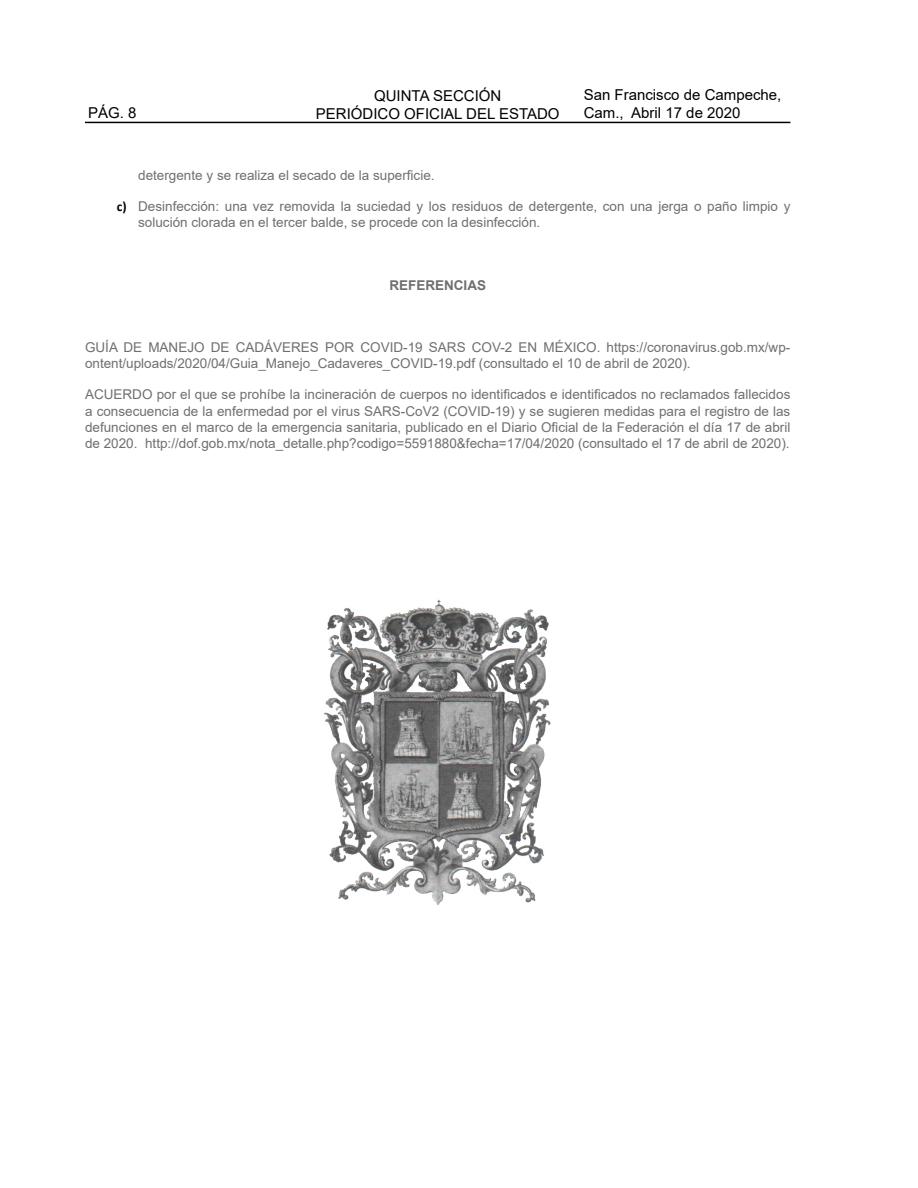
<style>
.page{position:relative;width:918px;height:1188px;background:#fff}
.page>*{position:absolute;margin:0;border:0;box-sizing:border-box;transform-origin:0 0}
.t1{font:15px/18px "Arial";color:#000}
.t2{font:13.5px/16.2px "Arial";color:#706f6f}
.t3{font:700 13.5px "Arial";color:#706f6f}
.s1{font-family:"Calibri";font-weight:700;color:#000}
</style>
<div class="page">
<hr style="left:85px;top:122px;width:705px;height:1px;background:#000">
<img style="left:324px;top:599px;width:227px;height:306px">
<p class="t1" style="left:374px;top:86px;width:129px">QUINTA SECCIÓN</p>
<p class="t1" style="left:88px;top:104px;width:50px">PÁG. 8</p>
<p class="t1" style="left:316px;top:104px;width:245px">PERIÓDICO OFICIAL DEL ESTADO</p>
<p class="t1" style="left:584px;top:86px;width:199px">San Francisco de Campeche,<br>Cam., Abril 17 de 2020</p>
<p class="t2" style="left:138px;top:167px;width:298px">detergente y se realiza el secado de la superficie.</p>
<p class="t2" style="left:138px;top:198px;width:654px;text-indent:-21px"><span class="s1">c)</span> Desinfección: una vez removida la suciedad y los residuos de detergente, con una jerga o paño limpio y solución clorada en el tercer balde, se procede con la desinfección.</p>
<p class="t3" style="left:389px;top:275px;width:98px">REFERENCIAS</p>
<p class="t2" style="left:85px;top:339px;width:707px">GUÍA DE MANEJO DE CADÁVERES POR COVID-19 SARS COV-2 EN MÉXICO. https://coronavirus.gob.mx/wp&shy;ontent/uploads/2020/04/Guia_Manejo_Cadaveres_COVID-19.pdf (consultado el 10 de abril de 2020).</p>
<p class="t2" style="left:85px;top:387px;width:707px;text-align:justify">ACUERDO por el que se prohíbe la incineración de cuerpos no identificados e identificados no reclamados fallecidos a consecuencia de la enfermedad por el virus SARS-CoV2 (COVID-19) y se sugieren medidas para el registro de las defunciones en el marco de la emergencia sanitaria, publicado en el Diario Oficial de la Federación el día 17 de abril de 2020. http://dof.gob.mx/nota_detalle.php?codigo=5591880&amp;fecha=17/04/2020 (consultado el 17 de abril de 2020).</p>
</div>
